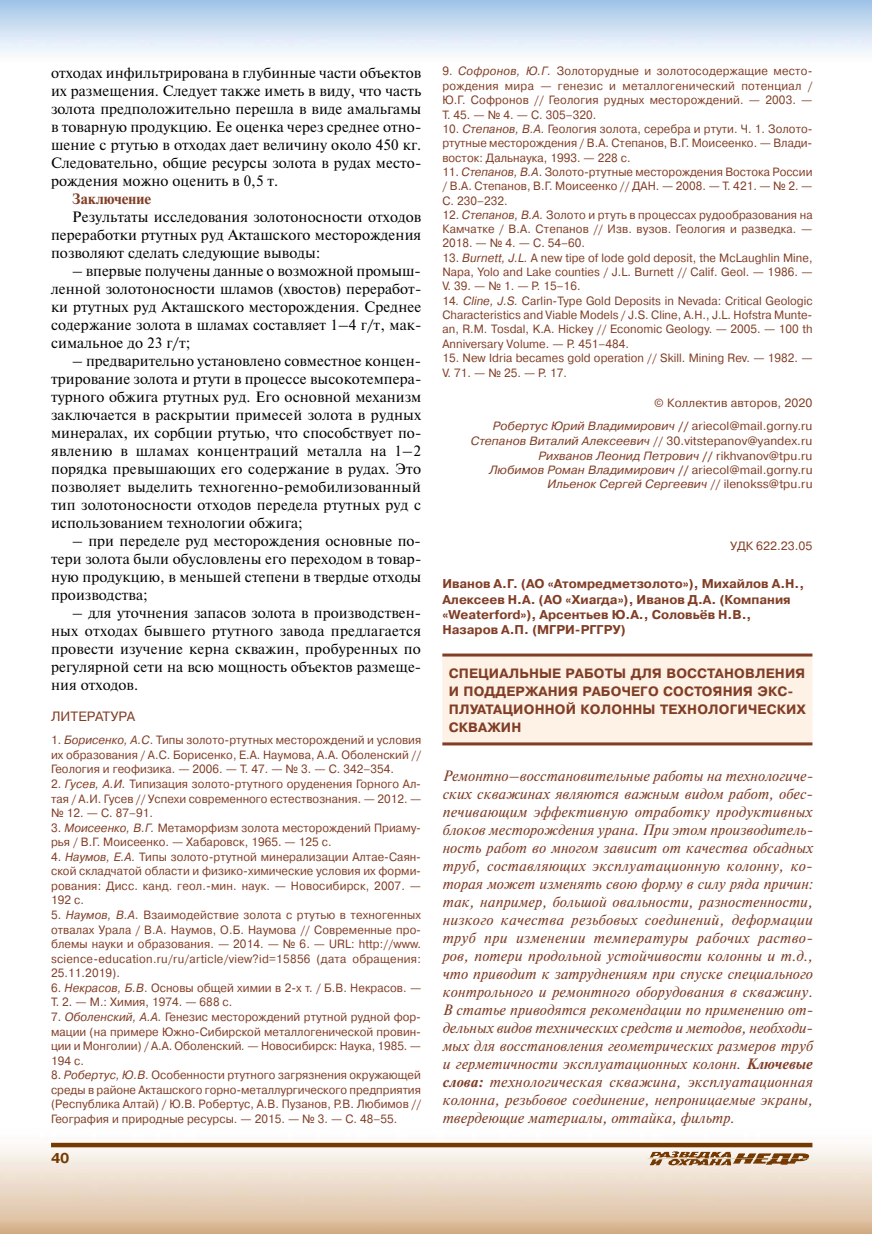
<style>
.page{position:relative;width:872px;height:1234px;background:#fff}
.page>*{position:absolute;margin:0;border:0;box-sizing:border-box;transform-origin:0 0}
.t1{font:15px/18px "Newton C";letter-spacing:.005em;color:#000;text-align:justify}
.t2{font:italic 15px/18px "Newton C";letter-spacing:.005em;color:#813e26;text-align:justify}
.t3{font:700 15px "Newton C";letter-spacing:.005em;color:#813e26}
.t4{font:700 14.25px "Pragmatica C";color:#753a02}
.t5{font:700 13.5px/18px "Pragmatica C";letter-spacing:.01em;color:#813e26}
.t6{font:13.5px "Pragmatica C";letter-spacing:.005em;color:#813e26}
.t7{font:700 12.75px/15.3px "Pragmatica C";color:#813e26}
.t8{font:12px/14.5px "Pragmatica C";letter-spacing:.005em;color:#813e26;text-align:justify;scale:.95 1}
.t9{font:italic 12px/14.4px "Pragmatica C";letter-spacing:.005em;color:#813e26;text-align:right}
.t10{font:12px/23.1px "Pragmatica C";letter-spacing:.005em;color:#813e26;text-align:right}
.s1{font-style:italic}
.s2{font-weight:700}
.s3{font-style:normal}
.s4{font-weight:700;font-style:normal}
</style>
<div class="page">
<img style="left:0;top:1142px;width:872px;height:91px">
<svg style="left:51px;top:1142px;width:761px;height:4px;fill:#753a02"></svg>
<img style="left:650px;top:1151px;width:80px;height:6px">
<div style="left:442px;top:655px;width:370px;height:90px;background:#fef1e5"></div>
<hr style="left:442px;top:653px;width:370px;height:3px;background:#813e26">
<hr style="left:442px;top:742px;width:370px;height:3px;background:#813e26">
<p class="t1" style="left:51px;top:64px;width:372px">отходах инфильтрирована в глубинные части объектов их размещения. Следует также иметь в виду, что часть золота предположительно перешла в виде амальгамы в товарную продукцию. Ее оценка через среднее отно&shy;шение с ртутью в отходах дает величину около 450 кг.<br>Следовательно, общие ресурсы золота в рудах место&shy;рождения можно оценить в 0,5 т.</p>
<p class="t3" style="left:72px;top:190px;width:80px">Заключение</p>
<p class="t1" style="left:51px;top:208px;width:372px;text-indent:21px">Результаты исследования золотоносности отходов переработки ртутных руд Акташского месторождения позволяют сделать следующие выводы:</p>
<p class="t1" style="left:51px;top:262px;width:372px;text-indent:21px">– впервые получены данные о возможной промыш&shy;ленной золотоносности шламов (хвостов) переработ&shy;ки ртутных руд Акташского месторождения. Среднее содержание золота в шламах составляет 1–4 г/т, мак&shy;симальное до 23 г/т;</p>
<p class="t1" style="left:51px;top:352px;width:372px;text-indent:21px">– предварительно установлено совместное концен&shy;трирование золота и ртути в процессе высокотемпера&shy;турного обжига ртутных руд. Его основной механизм заключается в раскрытии примесей золота в рудных минералах, их сорбции ртутью, что способствует по&shy;явлению в шламах концентраций металла на 1–2 порядка превышающих его содержание в рудах. Это позволяет выделить техногенно-ремобилизованный тип золотоносности отходов передела ртутных руд с использованием технологии обжига;</p>
<p class="t1" style="left:51px;top:532px;width:372px;text-indent:21px">– при переделе руд месторождения основные по&shy;тери золота были обусловлены его переходом в товар&shy;ную продукцию, в меньшей степени в твердые отходы производства;</p>
<p class="t1" style="left:51px;top:604px;width:372px;text-indent:21px">– для уточнения запасов золота в производствен&shy;ных отходах бывшего ртутного завода предлагается провести изучение керна скважин, пробуренных по регулярной сети на всю мощность объектов размеще&shy;ния отходов.</p>
<p class="t6" style="left:51px;top:709px;width:86px">ЛИТЕРАТУРА</p>
<p class="t8" style="left:51px;top:733px;width:391px">1. <span class="s1">Борисенко, А.С</span>. Типы золото-ртутных месторождений и условия их образования / А.С. Борисенко, Е.А. Наумова, А.А. Оболенский // Геология и геофизика. — 2006. — Т. 47. — № 3. — С. 342–354.</p>
<p class="t8" style="left:51px;top:776px;width:391px">2. <span class="s1">Гусев, А.И.</span> Типизация золото-ртутного оруденения Горного Ал&shy;тая / А.И. Гусев // Успехи современного естествознания. — 2012. — № 12. — С. 87–91.</p>
<p class="t8" style="left:51px;top:820px;width:391px">3. <span class="s1">Моисеенко, В.Г.</span> Метаморфизм золота месторождений Приаму&shy;рья / В.Г. Моисеенко. — Хабаровск, 1965. — 125 с.</p>
<p class="t8" style="left:51px;top:849px;width:391px">4. <span class="s1">Наумов, Е.А.</span> Типы золото-ртутной минерализации Алтае-Саян&shy;ской складчатой области и физико-химические условия их форми&shy;рования: Дисс. канд. геол.-мин. наук. — Новосибирск, 2007. — 192 с.</p>
<p class="t8" style="left:51px;top:907px;width:391px">5. <span class="s1">Наумов, В.А.</span> Взаимодействие золота с ртутью в техногенных отвалах Урала / В.А. Наумов, О.Б. Наумова // Современные про&shy;блемы науки и образования. — 2014. — № 6. — URL: http://www. science-education.ru/ru/article/view?id=15856 (дата обращения:<br>25.11.2019).</p>
<p class="t8" style="left:51px;top:980px;width:391px">6. <span class="s1">Некрасов, Б.В</span>. Основы общей химии в 2-х т. / Б.В. Некрасов. —<br>Т. 2. — М.: Химия, 1974. — 688 с.</p>
<p class="t8" style="left:51px;top:1009px;width:391px">7. <span class="s1">Оболенский, А.А.</span> Генезис месторождений ртутной рудной фор&shy;мации (на примере Южно-Сибирской металлогенической провин&shy;ции и Монголии) / А.А. Оболенский<span class="s1">.</span> — Новосибирск: Наука, 1985. — 194 с.</p>
<p class="t8" style="left:51px;top:1067px;width:391px">8. <span class="s1">Робертус, Ю.В</span>. Особенности ртутного загрязнения окружающей среды в районе Акташского горно-металлургического предприятия (Республика Алтай) / Ю.В. Робертус, А.В. Пузанов, Р.В. Любимов // География и природные ресурсы. — 2015. — № 3. — С. 48–55.</p>
<p class="t4" style="left:51px;top:1150px;width:20px">40</p>
<p class="t8" style="left:442px;top:64px;width:391px;text-align:left">9. <span class="s1">Софронов, Ю.Г.</span> Золоторудные и золотосодержащие место&shy;рождения мира — генезис и металлогенический потенциал / Ю.Г. Софронов // Геология рудных месторождений. — 2003. — Т. 45. — № 4. — С. 305–320.</p>
<p class="t8" style="left:442px;top:122px;width:391px">10. <span class="s1">Степанов, В.А.</span> Геология золота, серебра и ртути. Ч. 1. Золото&shy;ртутные месторождения / В.А. Степанов, В.Г. Моисеенко. — Влади&shy;восток: Дальнаука, 1993. — 228 с.</p>
<p class="t8" style="left:442px;top:165px;width:391px">11. <span class="s1">Степанов, В.А</span>. Золото-ртутные месторождения Востока России / В.А. Степанов, В.Г. Моисеенко // ДАН. — 2008. — Т. 421. — № 2. — С. 230–232.</p>
<p class="t8" style="left:442px;top:208px;width:391px">12. <span class="s1">Степанов, В.А.</span> Золото и ртуть в процессах рудообразования на Камчатке / В.А. Степанов // Изв. вузов. Геология и разведка. — 2018. — № 4. — С. 54–60.</p>
<p class="t8" style="left:442px;top:251px;width:391px">13. <span class="s1">Burnett, J.L.</span> A new tipe of lode gold deposit, the McLaughlin Mine, Napa, Yolo and Lake counties / J.L. Burnett // Calif. Geol. — 1986. — V. 39. — № 1. — Р. 15–16.</p>
<p class="t8" style="left:442px;top:293px;width:391px">14<span class="s1">. Cline, J.S.</span> Carlin-Type Gold Deposits in Nevada: Critical Geologic Characteristics and Viable Models / J.S. Cline, A.H., J.L. Hofstra Munte&shy;an, R.M. Tosdal, K.A. Hickey // Economic Geology. — 2005. — 100 th Anniversary Volume. — Р. 451–484.</p>
<p class="t8" style="left:442px;top:351px;width:391px">15. New Idria becames gold operation // Skill. Mining Rev. — 1982. —<br>V. 71. — № 25. — P. 17.</p>
<p class="t10" style="left:493px;top:392px;width:321px">© Коллектив авторов, 2020<br><span class="s1">Робертус Юрий Владимирович</span> <span class="s2">//</span> ariecol@mail.gorny.ru</p>
<p class="t9" style="left:471px;top:433px;width:343px">Степанов Виталий Алексеевич <span class="s3">// 30.vitstepanov@yandex.ru </span>Рихванов Леонид Петрович <span class="s4">//</span> <span class="s3">rikhvanov@tpu.ru<br></span>Любимов Роман Владимирович <span class="s4">//</span> <span class="s3">ariecol@mail.gorny.ru </span>Ильенок Сергей Сергеевич <span class="s3">// ilenokss@tpu.ru</span></p>
<p class="t10" style="left:730px;top:534px;width:84px">УДК 622.23.05</p>
<p class="t7" style="left:442px;top:576px;width:363px">Иванов А.Г. (АО «Атомредметзолото»), Михайлов А.Н., Алексеев Н.А. (АО «Хиагда»), Иванов Д.А. (Компания «Weaterford»), Арсентьев Ю.А., Соловьёв Н.В., Назаров А.П. (МГРИ-РГГРУ)</p>
<p class="t5" style="left:449px;top:664px;width:359px">СПЕЦИАЛЬНЫЕ РАБОТЫ ДЛЯ ВОСсТАНОВЛЕНИЯ<br>И ПОДДЕРЖАНИЯ РАБОЧЕГО СОСТОЯНИЯ ЭКС-<br>ПЛУАТАЦИОННОЙ КОЛОННЫ ТЕХНОЛОГИЧЕСКИХ<br>СКВАЖИН</p>
<p class="t2" style="left:442px;top:766px;width:372px">Ремонтно–восстановительные работы на технологиче&shy;ских скважинах являются важным видом работ, обес&shy;печивающим эффективную отработку продуктивных блоков месторождения урана. При этом производитель&shy;ность работ во многом зависит от качества обсадных труб, составляющих эксплуатационную колонну, ко&shy;торая может изменять свою форму в силу ряда причин: так, например, большой овальности, разностенности, низкого качества резьбовых соединений, деформации труб при изменении температуры рабочих раство&shy;ров, потери продольной устойчивости колонны и т.д., что приводит к затруднениям при спуске специального контрольного и ремонтного оборудования в скважину.<br>В статье приводятся рекомендации по применению от&shy;дельных видов технических средств и методов, необходи&shy;мых для восстановления геометрических размеров труб и герметичности эксплуатационных колонн. <span class="s2">Ключевые слова:</span> технологическая скважина, эксплуатационная колонна, резьбовое соединение, непроницаемые экраны, твердеющие материалы, оттайка, фильтр.</p>
</div>
